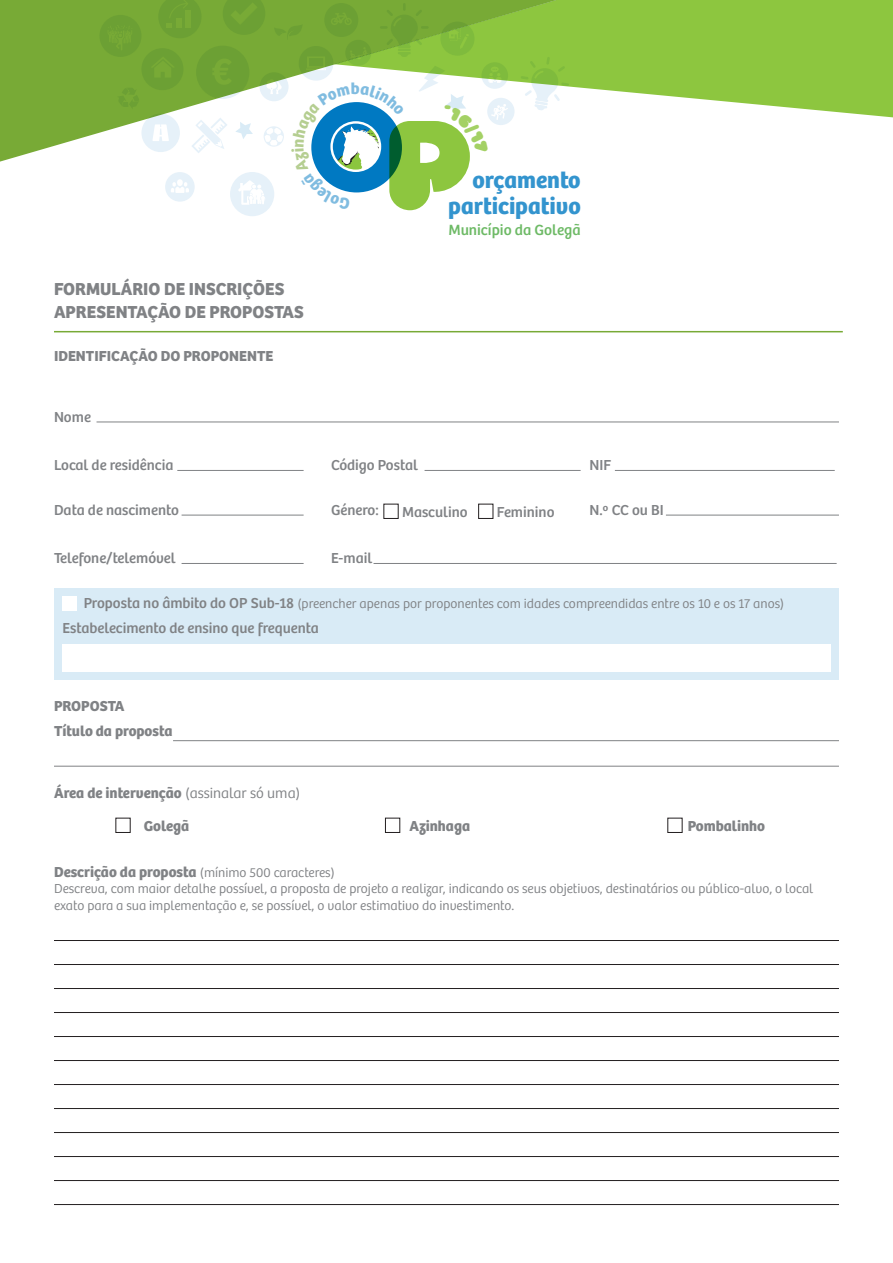
<style>
.page{position:relative;width:893px;height:1263px;background:#fff}
.page>*{position:absolute;margin:0;border:0;box-sizing:border-box;transform-origin:0 0}
.t1{font:700 23.55px "Bree";color:#3394ce}
.t2{font:700 18px "Bree";color:#808285}
.t3{font:15.3px "Bree";color:#6eba66}
.t4{font:15px "Bree";color:#808285}
.t5{font:700 15px "Bree";color:#808285}
.t6{font:300 13.5px/16.2px "Bree";color:#808285}
.s1{font-weight:400;font-size:15px}
.s2{font-weight:300}
.s3{font-weight:700;font-size:15px}
</style>
<div class="page">
<div style="left:230px;top:172px;width:44px;height:44px;background:#e6f1f9;border-radius:50%"></div>
<hr style="left:54px;top:940px;width:785px;height:1px;background:#231f20">
<hr style="left:54px;top:964px;width:785px;height:1px;background:#231f20">
<hr style="left:54px;top:988px;width:785px;height:1px;background:#231f20">
<hr style="left:54px;top:1012px;width:785px;height:1px;background:#231f20">
<hr style="left:54px;top:1036px;width:785px;height:1px;background:#231f20">
<hr style="left:54px;top:1060px;width:785px;height:1px;background:#231f20">
<hr style="left:54px;top:1084px;width:785px;height:1px;background:#231f20">
<hr style="left:54px;top:1108px;width:785px;height:1px;background:#231f20">
<hr style="left:54px;top:1132px;width:785px;height:1px;background:#231f20">
<hr style="left:54px;top:1156px;width:785px;height:1px;background:#231f20">
<hr style="left:54px;top:1180px;width:785px;height:1px;background:#231f20">
<hr style="left:54px;top:1204px;width:785px;height:1px;background:#231f20">
<svg style="left:556px;top:0;width:337px;height:117px;fill:#8dc63f"></svg>
<svg style="left:0;top:0;width:556px;height:162px;fill:#78aa36"></svg>
<hr style="left:173px;top:740px;width:666px;height:1px;background:#808285">
<hr style="left:54px;top:766px;width:785px;height:1px;background:#808285">
<hr style="left:97px;top:422px;width:742px;height:1px;background:#808285">
<hr style="left:177px;top:470px;width:127px;height:1px;background:#808285">
<hr style="left:182px;top:515px;width:122px;height:1px;background:#808285">
<hr style="left:182px;top:563px;width:122px;height:1px;background:#808285">
<div style="left:54px;top:588px;width:785px;height:92px;background:#d9ebf6"></div>
<hr style="left:425px;top:470px;width:156px;height:1px;background:#808285">
<hr style="left:374px;top:563px;width:463px;height:1px;background:#808285">
<hr style="left:615px;top:470px;width:220px;height:1px;background:#808285">
<hr style="left:666px;top:515px;width:173px;height:1px;background:#808285">
<hr style="left:54px;top:331px;width:789px;height:1px;background:#78aa36">
<div style="left:63px;top:596px;width:14px;height:14px;background:#fff"></div>
<div style="left:116px;top:818px;width:14px;height:15px;border:1px solid #231f20"></div>
<div style="left:385px;top:818px;width:15px;height:15px;border:1px solid #231f20"></div>
<div style="left:384px;top:504px;width:14px;height:15px;border:1px solid #231f20"></div>
<div style="left:478px;top:504px;width:15px;height:15px;border:1px solid #231f20"></div>
<div style="left:668px;top:818px;width:14px;height:15px;border:1px solid #231f20"></div>
<div style="left:62px;top:644px;width:768px;height:28px;background:#fff"></div>
<svg style="left:151px;top:0;width:357px;height:210px"></svg>
<p class="t2" style="left:54px;top:278px;width:232px">FORMULÁRIO DE INSCRIÇÕES</p>
<p class="t2" style="left:54px;top:301px;width:251px">APRESENTAÇÃO DE PROPOSTAS</p>
<p class="t5" style="left:54px;top:347px;width:221px">IDENTIFICAÇÃO DO PROPONENTE</p>
<p class="t1" style="left:473px;top:166px;width:110px">orçamento</p>
<p class="t1" style="left:448px;top:192px;width:134px">participativo</p>
<p class="t3" style="left:449px;top:221px;width:133px">Município da Golegã</p>
<p class="t4" style="left:54px;top:408px;width:38px">Nome</p>
<p class="t4" style="left:54px;top:456px;width:121px">Local de residência</p>
<p class="t4" style="left:54px;top:501px;width:126px">Data de nascimento</p>
<p class="t4" style="left:54px;top:549px;width:123px">Telefone/telemóvel</p>
<p class="t6" style="left:84px;top:595px;width:702px"><span class="s1">Proposta no âmbito do OP Sub-18</span> (preencher apenas por proponentes com idades compreendidas entre os 10 e os 17 anos)</p>
<p class="t4" style="left:63px;top:619px;width:258px">Estabelecimento de ensino que frequenta</p>
<p class="t4" style="left:331px;top:456px;width:88px">Código Postal</p>
<p class="t4" style="left:331px;top:501px;width:49px">Género:</p>
<p class="t4" style="left:331px;top:549px;width:43px">E-mail</p>
<p class="t4" style="left:589px;top:456px;width:23px">NIF</p>
<p class="t4" style="left:589px;top:501px;width:76px">N.º CC ou BI</p>
<p class="t4" style="left:402px;top:503px;width:67px">Masculino</p>
<p class="t4" style="left:497px;top:503px;width:59px">Feminino</p>
<p class="t5" style="left:54px;top:696px;width:72px">PROPOSTA</p>
<p class="t5" style="left:54px;top:722px;width:120px">Título da proposta</p>
<p class="t5" style="left:54px;top:784px;width:248px">Área de intervenção <span class="s2">(assinalar só uma)</span></p>
<p class="t5" style="left:144px;top:817px;width:47px">Golegã</p>
<p class="t5" style="left:410px;top:817px;width:62px">Azinhaga</p>
<p class="t5" style="left:688px;top:817px;width:79px">Pombalinho</p>
<p class="t6" style="left:54px;top:865px;width:282px"><span class="s3">Descrição da proposta</span> (mínimo 500 caracteres)</p>
<p class="t6" style="left:54px;top:881px;width:761px">Descreva, com maior detalhe possível, a proposta de projeto a realizar, indicando os seus objetivos, destinatários ou público-alvo, o local exato para a sua implementação e, se possível, o valor estimativo do investimento.</p>
</div>
